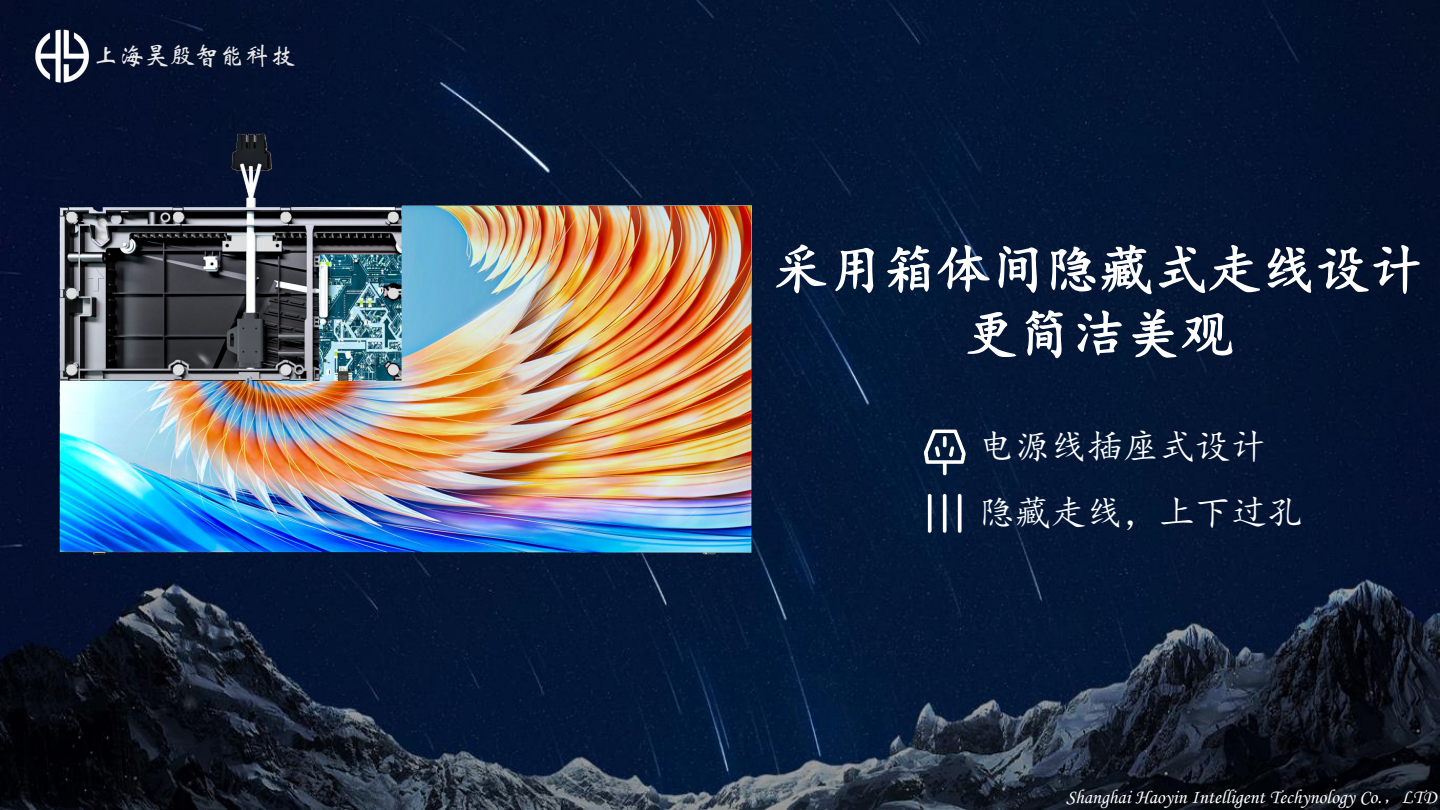
<style>
.page{position:relative;width:1440px;height:810px;background:#fff}
.page>*{position:absolute;margin:0;border:0;box-sizing:border-box;transform-origin:0 0}
.t1{font:54px/64.8px "Kai Ti";letter-spacing:.005em;color:#fff;text-align:center}
.t2{font:36px/66.3px "Kai Ti";color:#fff}
.t3{font:25.35px "ST Xinwei";color:#e9e8e8}
.t4{font:19.65px "ST Liti";color:#fff}
</style>
<div class="page">
<img style="left:0;top:0;width:1440px;height:810px">
<img style="left:915px;top:421px;width:59px;height:60px">
<img style="left:921px;top:490px;width:47px;height:47px">
<svg style="left:803px;top:243px;width:72px;height:52px;background:#32435e"></svg>
<svg style="left:886px;top:244px;width:105px;height:50px;background:#40516a"></svg>
<svg style="left:997px;top:245px;width:42px;height:50px;background:#45536b"></svg>
<svg style="left:1050px;top:243px;width:103px;height:53px;background:#4c5a70"></svg>
<svg style="left:1159px;top:244px;width:262px;height:50px;background:#334057"></svg>
<svg style="left:966px;top:311px;width:52px;height:47px;background:#3b4a63"></svg>
<svg style="left:1024px;top:309px;width:39px;height:51px"></svg>
<svg style="left:1076px;top:309px;width:47px;height:48px;background:#3b4a62"></svg>
<svg style="left:1131px;top:308px;width:103px;height:51px;background:#3c4b62"></svg>
<img style="left:0;top:118px;width:803px;height:452px">
<img style="left:2px;top:1px;width:120px;height:118px">
<p class="t3" style="left:93px;top:43px;width:204px">上海昊殷智能科技</p>
<h1 class="t1" style="left:774px;top:238px;width:651px">采用箱体间隐藏式走线设计更简洁美观</h1>
<h2 class="t2" style="left:979px;top:414px;width:325px">电源线插座式设计隐藏走线，上下过孔</h2>
<p class="t4" style="left:1066px;top:788px;width:372px">Shanghai Haoyin Intelligent Techynology Co.，LTD</p>
</div>
